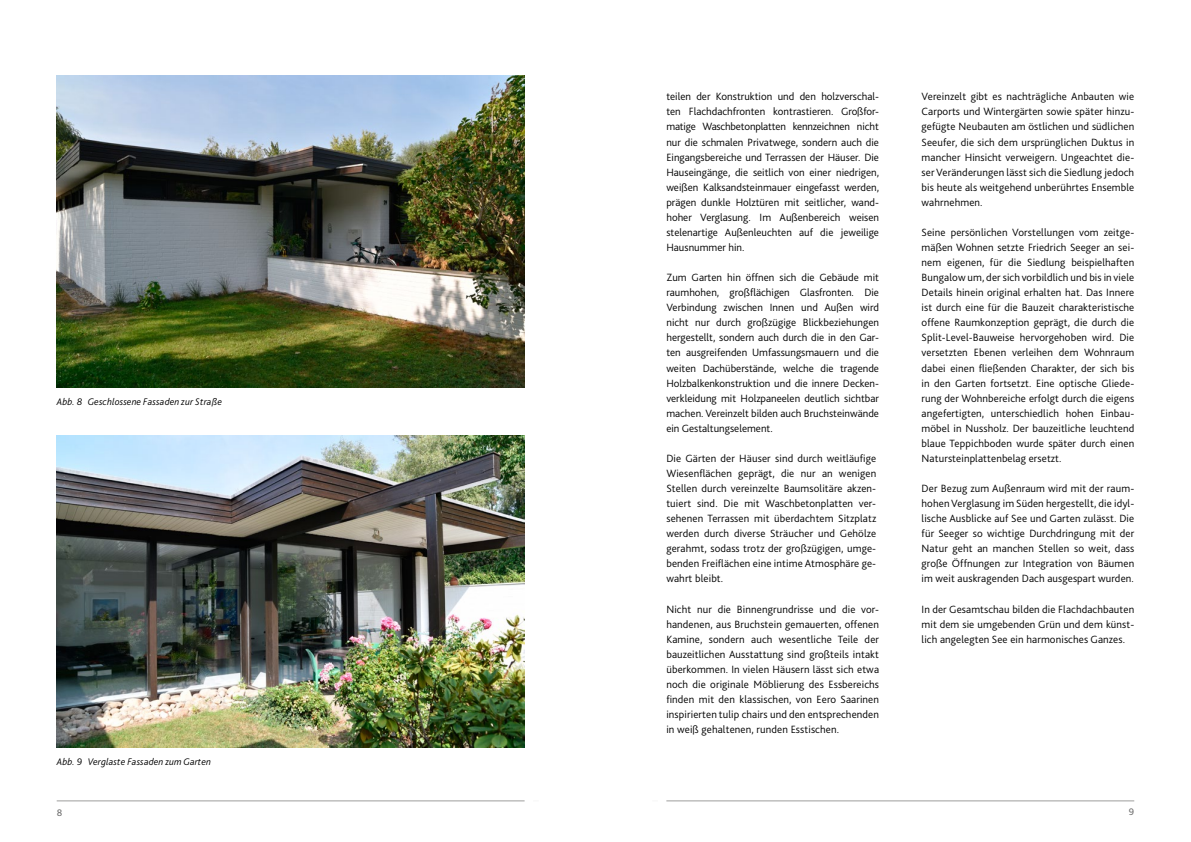
<style>
.page{position:relative;width:1191px;height:842px;background:#fff}
.page>*{position:absolute;margin:0;border:0;box-sizing:border-box;transform-origin:0 0}
.fliess_DL_11_15_066{font:300 11px/15.1px "Bliss 2";letter-spacing:.01em;color:#000;text-align:justify}
.t1{font:italic 300 10px "Bliss 2";letter-spacing:.01em;color:#000}
.t2{font:10px "Bliss 2";color:#6f6f6f}
</style>
<div class="page">
<hr style="left:57px;top:800px;width:467px;height:1px;background:#9d9d9c">
<hr style="left:666px;top:800px;width:468px;height:1px;background:#9d9d9c">
<img style="left:57px;top:75px;width:467px;height:312px">
<img style="left:57px;top:435px;width:467px;height:312px">
<p class="t1" style="left:57px;top:395px;width:167px">Abb. 8 Geschlossene Fassaden zur Straße</p>
<p class="t1" style="left:57px;top:755px;width:156px">Abb. 9 Verglaste Fassaden zum Garten</p>
<p class="fliess_DL_11_15_066" style="left:666px;top:89px;width:214px">teilen der Konstruktion und den holzverschal&shy;ten Flachdachfronten kontrastieren. Großfor&shy;matige Waschbetonplatten kennzeichnen nicht nur die schmalen Privatwege, sondern auch die Eingangsbereiche und Terrassen der Häuser. Die Hauseingänge, die seitlich von einer niedrigen, weißen Kalksandsteinmauer eingefasst werden, prägen dunkle Holztüren mit seitlicher, wand&shy;hoher Verglasung. Im Außenbereich weisen stelenartige Außenleuchten auf die jeweilige Hausnummer hin.</p>
<p class="fliess_DL_11_15_066" style="left:666px;top:270px;width:214px">Zum Garten hin öffnen sich die Gebäude mit raumhohen, großflächigen Glasfronten. Die Verbindung zwischen Innen und Außen wird nicht nur durch großzügige Blickbeziehungen hergestellt, sondern auch durch die in den Gar&shy;ten ausgreifenden Umfassungsmauern und die weiten Dachüberstände, welche die tragende Holzbalkenkonstruktion und die innere Decken&shy;verkleidung mit Holzpaneelen deutlich sichtbar machen. Vereinzelt bilden auch Bruchsteinwände ein Gestaltungselement.</p>
<p class="fliess_DL_11_15_066" style="left:666px;top:450px;width:211px">Die Gärten der Häuser sind durch weitläufige Wiesenflächen geprägt, die nur an wenigen Stellen durch vereinzelte Baumsolitäre akzen&shy;tuiert sind. Die mit Waschbetonplatten ver&shy;sehenen Terrassen mit überdachtem Sitzplatz werden durch diverse Sträucher und Gehölze gerahmt, sodass trotz der großzügigen, umge&shy;benden Freiflächen eine intime Atmosphäre ge&shy;wahrt bleibt.</p>
<p class="fliess_DL_11_15_066" style="left:666px;top:601px;width:214px">Nicht nur die Binnengrundrisse und die vor&shy;handenen, aus Bruchstein gemauerten, offenen Kamine, sondern auch wesentliche Teile der bauzeitlichen Ausstattung sind großteils intakt überkommen. In vielen Häusern lässt sich etwa noch die originale Möblierung des Essbereichs finden mit den klassischen, von Eero Saarinen inspirierten tulip chairs und den entsprechenden in weiß gehaltenen, runden Esstischen.</p>
<p class="fliess_DL_11_15_066" style="left:921px;top:89px;width:214px">Vereinzelt gibt es nachträgliche Anbauten wie Carports und Wintergärten sowie später hinzu&shy;gefügte Neubauten am östlichen und südlichen Seeufer, die sich dem ursprünglichen Duktus in mancher Hinsicht verweigern. Ungeachtet die&shy;ser Veränderungen lässt sich die Siedlung jedoch bis heute als weitgehend unberührtes Ensemble wahrnehmen.</p>
<p class="fliess_DL_11_15_066" style="left:921px;top:224px;width:214px">Seine persönlichen Vorstellungen vom zeitge&shy;mäßen Wohnen setzte Friedrich Seeger an sei&shy;nem eigenen, für die Siedlung beispielhaften Bungalow um, der sich vorbildlich und bis in viele Details hinein original erhalten hat. Das Innere ist durch eine für die Bauzeit charakteristische offene Raumkonzeption geprägt, die durch die Split-Level-Bauweise hervorgehoben wird. Die versetzten Ebenen verleihen dem Wohnraum dabei einen fließenden Charakter, der sich bis in den Garten fortsetzt. Eine optische Gliede&shy;rung der Wohnbereiche erfolgt durch die eigens angefertigten, unterschiedlich hohen Einbau&shy;möbel in Nussholz. Der bauzeitliche leuchtend blaue Teppichboden wurde später durch einen Natursteinplattenbelag ersetzt.</p>
<p class="fliess_DL_11_15_066" style="left:921px;top:481px;width:214px">Der Bezug zum Außenraum wird mit der raum&shy;hohen Verglasung im Süden hergestellt, die idyl&shy;lische Ausblicke auf See und Garten zulässt. Die für Seeger so wichtige Durchdringung mit der Natur geht an manchen Stellen so weit, dass große Öffnungen zur Integration von Bäumen im weit auskragenden Dach ausgespart wurden.</p>
<p class="fliess_DL_11_15_066" style="left:921px;top:601px;width:214px">In der Gesamtschau bilden die Flachdachbauten mit dem sie umgebenden Grün und dem künst&shy;lich angelegten See ein harmonisches Ganzes.</p>
<p class="t2" style="left:57px;top:806px;width:7px">8</p>
<p class="t2" style="left:1128px;top:805px;width:7px">9</p>
</div>
